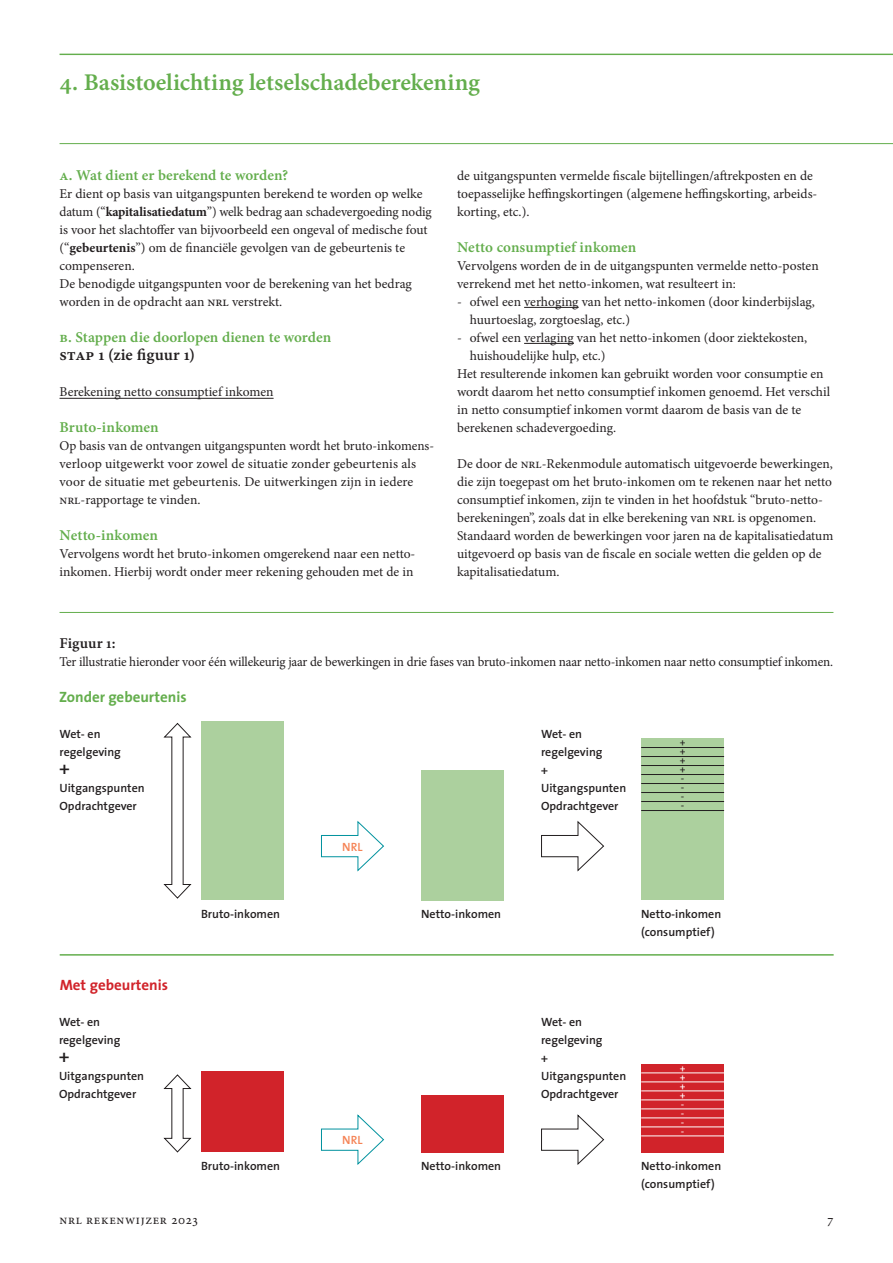
<style>
.page{position:relative;width:893px;height:1263px;background:#fff}
.page>*{position:absolute;margin:0;border:0;box-sizing:border-box;transform-origin:0 0}
.Kop_1{font:24px "Minion Pro Semibold Capt";letter-spacing:-.005em;color:#64ae4d}
.Tabelkop{font:600 18px "The Sans";color:#231f20}
.Kop_2{font:16.5px "Minion Pro Semibold Capt";letter-spacing:.005em;color:#231f20}
.Kop_2-2{font:15px "Minion Pro Semibold Capt";color:#64ae4d}
.Tabelkop-2{font:700 15px "The Sans";color:#64ae4d}
.Tabelkop-3{font:700 15px "The Sans";color:#d1232a}
.Kop_2-3{font:15px "Minion Pro Semibold Capt";letter-spacing:.005em;color:#231f20}
.Platte_tekst{font:13.5px/18px "Minion Pro";letter-spacing:-.01em;color:#231f20}
.Plat_Opsom{font:13.5px/18px "Minion Pro";letter-spacing:-.005em;color:#231f20}
.Platte_tekst-2{font:13.5px "Minion Pro";letter-spacing:.05em;color:#231f20}
.Tabelkop-4{font:600 12px/18px "The Sans";color:#231f20}
.Tabelkop-5{font:600 12px "The Sans";letter-spacing:.015em;color:#f58355}
.Tabeltekst{font:10.5px "The Sans OT";color:#231f20}
.Tabeltekst-2{font:10.5px "The Sans OT";color:#fff}
.s1{font-weight:700}
.s2{font-family:"Minion Pro Capt"}
</style>
<div class="page">
<hr style="left:60px;top:398px;width:214px;height:1px;background:#231f20">
<hr style="left:60px;top:954px;width:774px;height:2px;background:#64ae4d">
<div style="left:201px;top:721px;width:83px;height:179px;background:#acd09e"></div>
<div style="left:201px;top:1071px;width:83px;height:81px;background:#d1232a"></div>
<div style="left:421px;top:1095px;width:83px;height:57px;background:#d1232a"></div>
<div style="left:421px;top:770px;width:83px;height:130px;background:#acd09e"></div>
<div style="left:641px;top:738px;width:83px;height:162px;background:#acd09e"></div>
<hr style="left:641px;top:747px;width:83px;height:1px;background:#231f20">
<hr style="left:641px;top:756px;width:83px;height:1px;background:#231f20">
<hr style="left:641px;top:765px;width:83px;height:1px;background:#231f20">
<hr style="left:641px;top:774px;width:83px;height:1px;background:#231f20">
<hr style="left:641px;top:783px;width:83px;height:1px;background:#231f20">
<hr style="left:641px;top:792px;width:83px;height:1px;background:#231f20">
<hr style="left:641px;top:801px;width:83px;height:1px;background:#231f20">
<hr style="left:641px;top:810px;width:83px;height:1px;background:#231f20">
<div style="left:641px;top:1064px;width:83px;height:88px;background:#d1232a"></div>
<hr style="left:641px;top:1072px;width:83px;height:1px;background:#fff">
<hr style="left:641px;top:1081px;width:83px;height:1px;background:#fff">
<hr style="left:641px;top:1090px;width:83px;height:1px;background:#fff">
<hr style="left:641px;top:1099px;width:83px;height:1px;background:#fff">
<hr style="left:641px;top:1108px;width:83px;height:1px;background:#fff">
<hr style="left:641px;top:1117px;width:83px;height:1px;background:#fff">
<hr style="left:641px;top:1126px;width:83px;height:1px;background:#fff">
<hr style="left:641px;top:1135px;width:83px;height:1px;background:#fff">
<svg style="left:321px;top:821px;width:63px;height:51px"></svg>
<svg style="left:321px;top:1114px;width:63px;height:51px"></svg>
<svg style="left:541px;top:821px;width:64px;height:51px"></svg>
<svg style="left:541px;top:1114px;width:64px;height:51px"></svg>
<svg style="left:163px;top:722px;width:29px;height:177px"></svg>
<svg style="left:163px;top:1074px;width:29px;height:79px"></svg>
<hr style="left:524px;top:307px;width:55px;height:1px;background:#231f20">
<hr style="left:524px;top:343px;width:50px;height:1px;background:#231f20">
<hr style="left:60px;top:612px;width:773px;height:1px;background:#64ae4d">
<hr style="left:60px;top:54px;width:833px;height:1px;background:#64ae4d">
<hr style="left:60px;top:143px;width:833px;height:1px;background:#64ae4d">
<p class="Kop_1" style="left:60px;top:65px;width:422px">4. Basistoelichting letselschadeberekening</p>
<p class="Kop_2-2" style="left:60px;top:165px;width:230px">A. Wat dient er berekend te worden?</p>
<p class="Platte_tekst" style="left:60px;top:185px;width:374px">Er dient op basis van uitgangspunten berekend te worden op welke datum (“<span class="s1">kapitalisatiedatum</span>”) welk bedrag aan schadevergoeding nodig is voor het slachtoffer van bijvoorbeeld een ongeval of medische fout (“<span class="s1">gebeurtenis</span>”) om de financiële gevolgen van de gebeurtenis te compenseren.</p>
<p class="Platte_tekst" style="left:60px;top:275px;width:354px">De benodigde uitgangspunten voor de berekening van het bedrag worden in de opdracht aan <span class="s2">nrl</span> verstrekt.</p>
<p class="Kop_2-2" style="left:60px;top:327px;width:273px">B. Stappen die doorlopen dienen te worden</p>
<p class="Kop_2" style="left:60px;top:343px;width:137px">stap 1 (zie figuur 1)</p>
<p class="Platte_tekst" style="left:60px;top:383px;width:216px">Berekening netto consumptief inkomen</p>
<p class="Kop_2-2" style="left:60px;top:417px;width:101px">Bruto-inkomen</p>
<p class="Platte_tekst" style="left:60px;top:437px;width:375px">Op basis van de ontvangen uitgangspunten wordt het bruto-inkomens&shy;verloop uitgewerkt voor zowel de situatie zonder gebeurtenis als voor de situatie met gebeurtenis. De uitwerkingen zijn in iedere NRL-rapportage te vinden.</p>
<p class="Kop_2-2" style="left:60px;top:525px;width:100px">Netto-inkomen</p>
<p class="Platte_tekst" style="left:60px;top:545px;width:357px">Vervolgens wordt het bruto-inkomen omgerekend naar een netto&shy;inkomen. Hierbij wordt onder meer rekening gehouden met de in</p>
<p class="Platte_tekst" style="left:457px;top:167px;width:362px">de uitgangspunten vermelde fiscale bijtellingen/aftrekposten en de toepasselijke heffingskortingen (algemene heffingskorting, arbeids&shy;korting, etc.).</p>
<p class="Kop_2-2" style="left:457px;top:237px;width:181px">Netto consumptief inkomen</p>
<p class="Platte_tekst" style="left:457px;top:257px;width:363px">Vervolgens worden de in de uitgangspunten vermelde netto-posten verrekend met het netto-inkomen, wat resulteert in:</p>
<p class="Plat_Opsom" style="left:470px;top:293px;width:347px;text-indent:-13px">- ofwel een verhoging van het netto-inkomen (door kinderbijslag, huurtoeslag, zorgtoeslag, etc.)</p>
<p class="Plat_Opsom" style="left:470px;top:329px;width:339px;text-indent:-13px">- ofwel een verlaging van het netto-inkomen (door ziektekosten, huishoudelijke hulp, etc.)</p>
<p class="Platte_tekst" style="left:457px;top:365px;width:375px">Het resulterende inkomen kan gebruikt worden voor consumptie en wordt daarom het netto consumptief inkomen genoemd. Het verschil in netto consumptief inkomen vormt daarom de basis van de te berekenen schadevergoeding.</p>
<p class="Platte_tekst" style="left:457px;top:455px;width:377px">De door de NRL-Rekenmodule automatisch uitgevoerde bewerkingen, die zijn toegepast om het bruto-inkomen om te rekenen naar het netto consumptief inkomen, zijn te vinden in het hoofdstuk “bruto-netto&shy;berekeningen”, zoals dat in elke berekening van <span class="s2">nrl</span> is opgenomen.</p>
<p class="Platte_tekst" style="left:457px;top:527px;width:378px">Standaard worden de bewerkingen voor jaren na de kapitalisatiedatum uitgevoerd op basis van de fiscale en sociale wetten die gelden op de kapitalisatiedatum.</p>
<p class="Kop_2-3" style="left:60px;top:633px;width:58px">Figuur 1:</p>
<p class="Platte_tekst" style="left:60px;top:653px;width:775px">Ter illustratie hieronder voor één willekeurig jaar de bewerkingen in drie fases van bruto-inkomen naar netto-inkomen naar netto consumptief inkomen.</p>
<p class="Tabelkop-2" style="left:59px;top:684px;width:129px">Zonder gebeurtenis</p>
<p class="Tabelkop-4" style="left:60px;top:725px;width:63px">Wet- en regelgeving</p>
<p class="Tabelkop" style="left:60px;top:753px;width:12px">+</p>
<p class="Tabelkop-4" style="left:60px;top:779px;width:87px">Uitgangspunten</p>
<p class="Tabelkop-4" style="left:60px;top:797px;width:79px">Opdrachtgever</p>
<p class="Tabelkop-3" style="left:60px;top:972px;width:110px">Met gebeurtenis</p>
<p class="Tabelkop-4" style="left:59px;top:1013px;width:63px">Wet- en regelgeving</p>
<p class="Tabelkop" style="left:59px;top:1041px;width:12px">+</p>
<p class="Tabelkop-4" style="left:59px;top:1067px;width:87px">Uitgangspunten</p>
<p class="Tabelkop-4" style="left:59px;top:1085px;width:79px">Opdrachtgever</p>
<p class="Tabelkop-4" style="left:201px;top:905px;width:81px">Bruto-inkomen</p>
<p class="Tabelkop-4" style="left:201px;top:1157px;width:81px">Bruto-inkomen</p>
<p class="Tabelkop-5" style="left:342px;top:837px;width:22px">NRL</p>
<p class="Tabelkop-5" style="left:342px;top:1130px;width:22px">NRL</p>
<p class="Tabelkop-4" style="left:421px;top:905px;width:82px">Netto-inkomen</p>
<p class="Tabelkop-4" style="left:421px;top:1157px;width:82px">Netto-inkomen</p>
<p class="Tabelkop-4" style="left:541px;top:724px;width:63px">Wet- en regelgeving</p>
<p class="Tabelkop-4" style="left:541px;top:760px;width:8px">+</p>
<p class="Tabelkop-4" style="left:541px;top:778px;width:87px">Uitgangspunten</p>
<p class="Tabelkop-4" style="left:541px;top:796px;width:79px">Opdrachtgever</p>
<p class="Tabeltekst" style="left:680px;top:736px;width:7px">+</p>
<p class="Tabeltekst" style="left:680px;top:745px;width:7px">+</p>
<p class="Tabeltekst" style="left:680px;top:754px;width:7px">+</p>
<p class="Tabeltekst" style="left:680px;top:763px;width:7px">+</p>
<p class="Tabeltekst" style="left:681px;top:772px;width:5px">-</p>
<p class="Tabeltekst" style="left:681px;top:781px;width:5px">-</p>
<p class="Tabeltekst" style="left:681px;top:790px;width:5px">-</p>
<p class="Tabeltekst" style="left:681px;top:799px;width:5px">-</p>
<p class="Tabelkop-4" style="left:641px;top:905px;width:82px">Netto-inkomen</p>
<p class="Tabelkop-4" style="left:641px;top:923px;width:75px">(consumptief)</p>
<p class="Tabelkop-4" style="left:541px;top:1013px;width:63px">Wet- en regelgeving</p>
<p class="Tabelkop-4" style="left:541px;top:1049px;width:8px">+</p>
<p class="Tabelkop-4" style="left:541px;top:1067px;width:87px">Uitgangspunten</p>
<p class="Tabelkop-4" style="left:541px;top:1085px;width:79px">Opdrachtgever</p>
<p class="Tabeltekst-2" style="left:680px;top:1061px;width:7px">+</p>
<p class="Tabeltekst-2" style="left:680px;top:1070px;width:7px">+</p>
<p class="Tabeltekst-2" style="left:680px;top:1079px;width:7px">+</p>
<p class="Tabeltekst-2" style="left:680px;top:1088px;width:7px">+</p>
<p class="Tabeltekst-2" style="left:681px;top:1097px;width:5px">-</p>
<p class="Tabeltekst-2" style="left:681px;top:1106px;width:5px">-</p>
<p class="Tabeltekst-2" style="left:681px;top:1115px;width:5px">-</p>
<p class="Tabeltekst-2" style="left:681px;top:1124px;width:5px">-</p>
<p class="Tabelkop-4" style="left:641px;top:1157px;width:82px">Netto-inkomen</p>
<p class="Tabelkop-4" style="left:641px;top:1175px;width:75px">(consumptief)</p>
<p class="Platte_tekst-2" style="left:60px;top:1211px;width:140px">nrl rekenwijzer 2023</p>
<p class="Platte_tekst" style="left:827px;top:1211px;width:7px">7</p>
</div>
